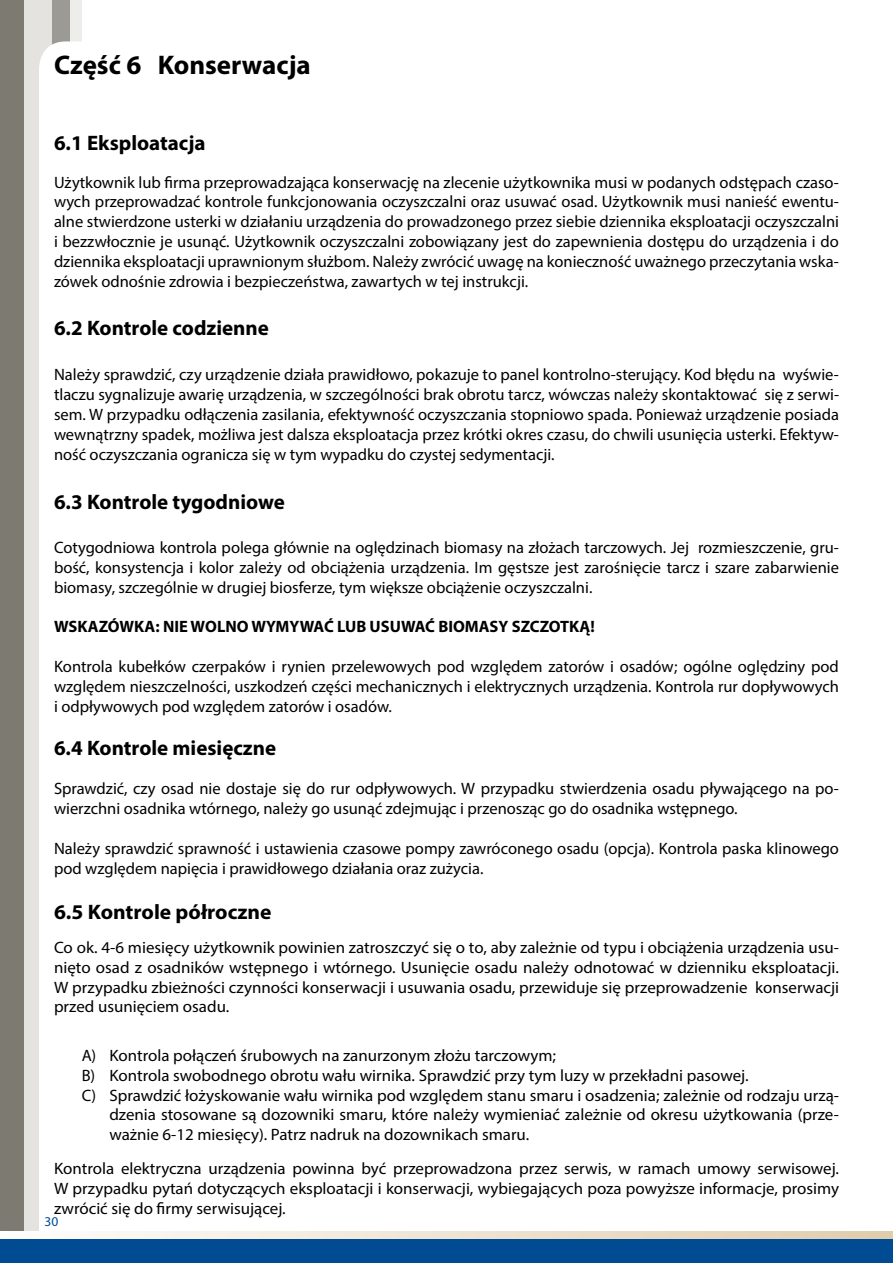
<style>
.page{position:relative;width:893px;height:1263px;background:#fff}
.page>*{position:absolute;margin:0;border:0;box-sizing:border-box;transform-origin:0 0}
.t1{font:700 27px "Myriad Pro";color:#000}
.t2{font:700 21px "Myriad Pro";color:#000}
.t3{font:16.5px/19.8px "Myriad Pro";color:#000;text-align:justify}
.t4{font:700 16.5px "Myriad Pro";color:#000}
.t5{font:13.5px "Myriad Pro";color:#004b92}
</style>
<div class="page">
<div style="left:42px;top:0;width:27px;height:1263px;background:#9c9a94"></div>
<div style="left:0;top:0;width:27px;height:1263px;background:#7c7a71"></div>
<div style="left:24px;top:0;width:27px;height:1263px;background:#e4e3df"></div>
<div style="left:39px;top:41px;width:156px;height:1222px;background:#fff;border-radius:27px"></div>
<svg style="left:0;top:1231px;width:893px;height:8px;background:#efe5d4"></svg>
<div style="left:0;top:1239px;width:893px;height:24px;background:#004b92"></div>
<h1 class="t1" style="left:54px;top:48px;width:258px">Część 6 Konserwacja</h1>
<p class="t2" style="left:54px;top:129px;width:153px">6.1 Eksploatacja</p>
<p class="t3" style="left:54px;top:172px;width:786px">Użytkownik lub firma przeprowadzająca konserwację na zlecenie użytkownika musi w podanych odstępach czaso&shy;wych przeprowadzać kontrole funkcjonowania oczyszczalni oraz usuwać osad. Użytkownik musi nanieść ewentu&shy;alne stwierdzone usterki w działaniu urządzenia do prowadzonego przez siebie dziennika eksploatacji oczyszczalni i bezzwłocznie je usunąć. Użytkownik oczyszczalni zobowiązany jest do zapewnienia dostępu do urządzenia i do dziennika eksploatacji uprawnionym służbom. Należy zwrócić uwagę na konieczność uważnego przeczytania wska&shy;zówek odnośnie zdrowia i bezpieczeństwa, zawartych w tej instrukcji.</p>
<p class="t2" style="left:54px;top:314px;width:216px">6.2 Kontrole codzienne</p>
<p class="t3" style="left:54px;top:365px;width:787px">Należy sprawdzić, czy urządzenie działa prawidłowo, pokazuje to panel kontrolno-sterujący. Kod błędu na wyświe&shy;tlaczu sygnalizuje awarię urządzenia, w szczególności brak obrotu tarcz, wówczas należy skontaktować się z serwi&shy;sem. W przypadku odłączenia zasilania, efektywność oczyszczania stopniowo spada. Ponieważ urządzenie posiada wewnątrzny spadek, możliwa jest dalsza eksploatacja przez krótki okres czasu, do chwili usunięcia usterki. Efektyw&shy;ność oczyszczania ogranicza się w tym wypadku do czystej sedymentacji.</p>
<p class="t2" style="left:54px;top:488px;width:232px">6.3 Kontrole tygodniowe</p>
<p class="t3" style="left:54px;top:537px;width:786px">Cotygodniowa kontrola polega głównie na oględzinach biomasy na złożach tarczowych. Jej rozmieszczenie, gru&shy;bość, konsystencja i kolor zależy od obciążenia urządzenia. Im gęstsze jest zarośnięcie tarcz i szare zabarwienie biomasy, szczególnie w drugiej biosferze, tym większe obciążenie oczyszczalni.</p>
<p class="t4" style="left:54px;top:616px;width:542px">WSKAZÓWKA: NIE WOLNO WYMYWAĆ LUB USUWAĆ BIOMASY SZCZOTKĄ!</p>
<p class="t3" style="left:54px;top:656px;width:786px">Kontrola kubełków czerpaków i rynien przelewowych pod względem zatorów i osadów; ogólne oględziny pod względem nieszczelności, uszkodzeń części mechanicznych i elektrycznych urządzenia. Kontrola rur dopływowych i odpływowych pod względem zatorów i osadów.</p>
<p class="t2" style="left:54px;top:734px;width:224px">6.4 Kontrole miesięczne</p>
<p class="t3" style="left:54px;top:779px;width:786px">Sprawdzić, czy osad nie dostaje się do rur odpływowych. W przypadku stwierdzenia osadu pływającego na po&shy;wierzchni osadnika wtórnego, należy go usunąć zdejmując i przenosząc go do osadnika wstępnego.</p>
<p class="t3" style="left:54px;top:838px;width:786px">Należy sprawdzić sprawność i ustawienia czasowe pompy zawróconego osadu (opcja). Kontrola paska klinowego pod względem napięcia i prawidłowego działania oraz zużycia.</p>
<p class="t2" style="left:54px;top:898px;width:219px">6.5 Kontrole półroczne</p>
<p class="t3" style="left:54px;top:937px;width:787px">Co ok. 4-6 miesięcy użytkownik powinien zatroszczyć się o to, aby zależnie od typu i obciążenia urządzenia usu&shy;nięto osad z osadników wstępnego i wtórnego. Usunięcie osadu należy odnotować w dzienniku eksploatacji.<br>W przypadku zbieżności czynności konserwacji i usuwania osadu, przewiduje się przeprowadzenie konserwacji przed usunięciem osadu.</p>
<p class="t3" style="left:82px;top:1045px;width:476px">A) Kontrola połączeń śrubowych na zanurzonym złożu tarczowym;</p>
<p class="t3" style="left:82px;top:1065px;width:668px">B) Kontrola swobodnego obrotu wału wirnika. Sprawdzić przy tym luzy w przekładni pasowej.</p>
<p class="t3" style="left:82px;top:1085px;width:759px">C) Sprawdzić łożyskowanie wału wirnika pod względem stanu smaru i osadzenia; zależnie od rodzaju urzą-</p>
<p class="t3" style="left:109px;top:1104px;width:731px">dzenia stosowane są dozowniki smaru, które należy wymieniać zależnie od okresu użytkowania (prze-</p>
<p class="t3" style="left:109px;top:1124px;width:421px">ważnie 6-12 miesięcy). Patrz nadruk na dozownikach smaru.</p>
<p class="t3" style="left:54px;top:1158px;width:787px">Kontrola elektryczna urządzenia powinna być przeprowadzona przez serwis, w ramach umowy serwisowej.<br>W przypadku pytań dotyczących eksploatacji i konserwacji, wybiegających poza powyższe informacje, prosimy zwrócić się do firmy serwisującej.</p>
<p class="t5" style="left:45px;top:1213px;width:15px">30</p>
</div>
